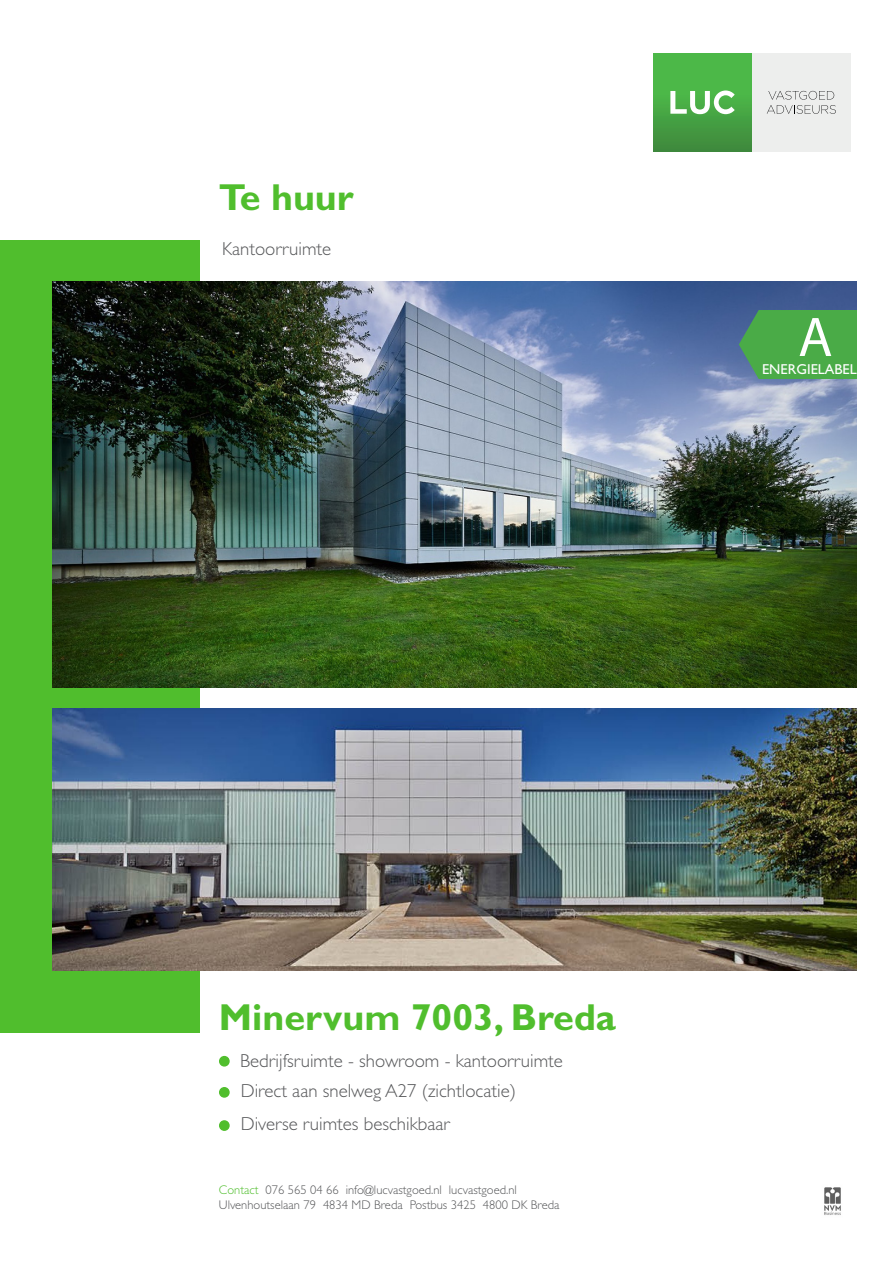
<style>
.page{position:relative;width:893px;height:1263px;background:#fff}
.page>*{position:absolute;margin:0;border:0;box-sizing:border-box;transform-origin:0 0}
.t1{font:56.25px "Myriad Pro";color:#fff}
.t2{font:700 37.65px "Gill Sans";color:#50be2d}
.t3{font:300 18.75px "Gill Sans";color:#57585a}
.t4{font:14.4px "Gill Sans";color:#fff}
.t5{font:300 12.6px "Gill Sans";color:#57585a}
.s1{color:#50be2d}
</style>
<div class="page">
<div style="left:0;top:241px;width:200px;height:792px;background:#50be2d"></div>
<div style="left:220px;top:1088px;width:9px;height:9px;background:#50be2d;border-radius:50%"></div>
<div style="left:219px;top:1087px;width:11px;height:11px;border:1px solid #50be2d;border-radius:50%"></div>
<div style="left:220px;top:1056px;width:9px;height:10px;background:#50be2d;border-radius:50%"></div>
<div style="left:219px;top:1056px;width:11px;height:10px;border:1px solid #50be2d;border-radius:50%"></div>
<div style="left:220px;top:1121px;width:9px;height:9px;background:#50be2d;border-radius:50%"></div>
<div style="left:219px;top:1120px;width:11px;height:11px;border:1px solid #50be2d;border-radius:50%"></div>
<div style="left:752px;top:53px;width:98px;height:98px;background:#edeeed"></div>
<svg style="left:767px;top:91px;width:69px;height:23px"></svg>
<div style="left:653px;top:53px;width:99px;height:98px;background:linear-gradient(to bottom,#4fc44b,#41903e)"></div>
<svg style="left:670px;top:90px;width:65px;height:24px"></svg>
<img style="left:824px;top:1187px;width:17px;height:28px">
<img style="left:53px;top:281px;width:804px;height:407px">
<div style="left:789px;top:310px;width:68px;height:69px;background:#4aab47"></div>
<svg style="left:739px;top:310px;width:50px;height:69px;background:#4b9e58"></svg>
<img style="left:53px;top:708px;width:804px;height:262px">
<p class="t2" style="left:219px;top:175px;width:136px">Te huur</p>
<p class="t3" style="left:222px;top:238px;width:111px">Kantoorruimte</p>
<p class="t1" style="left:798px;top:302px;width:36px">A</p>
<p class="t4" style="left:762px;top:360px;width:96px">ENERGIELABEL</p>
<p class="t2" style="left:219px;top:995px;width:398px">Minervum 7003, Breda</p>
<p class="t3" style="left:240px;top:1050px;width:324px">Bedrijfsruimte - showroom - kantoorruimte</p>
<p class="t3" style="left:241px;top:1080px;width:277px">Direct aan snelweg A27 (zichtlocatie)</p>
<p class="t3" style="left:241px;top:1113px;width:210px">Diverse ruimtes beschikbaar</p>
<p class="t5" style="left:219px;top:1182px;width:299px"><span class="s1">Contact</span> 076 565 04 66 info@lucvastgoed.nl lucvastgoed.nl</p>
<p class="t5" style="left:219px;top:1198px;width:342px">Ulvenhoutselaan 79 4834 MD Breda Postbus 3425 4800 DK Breda</p>
</div>
